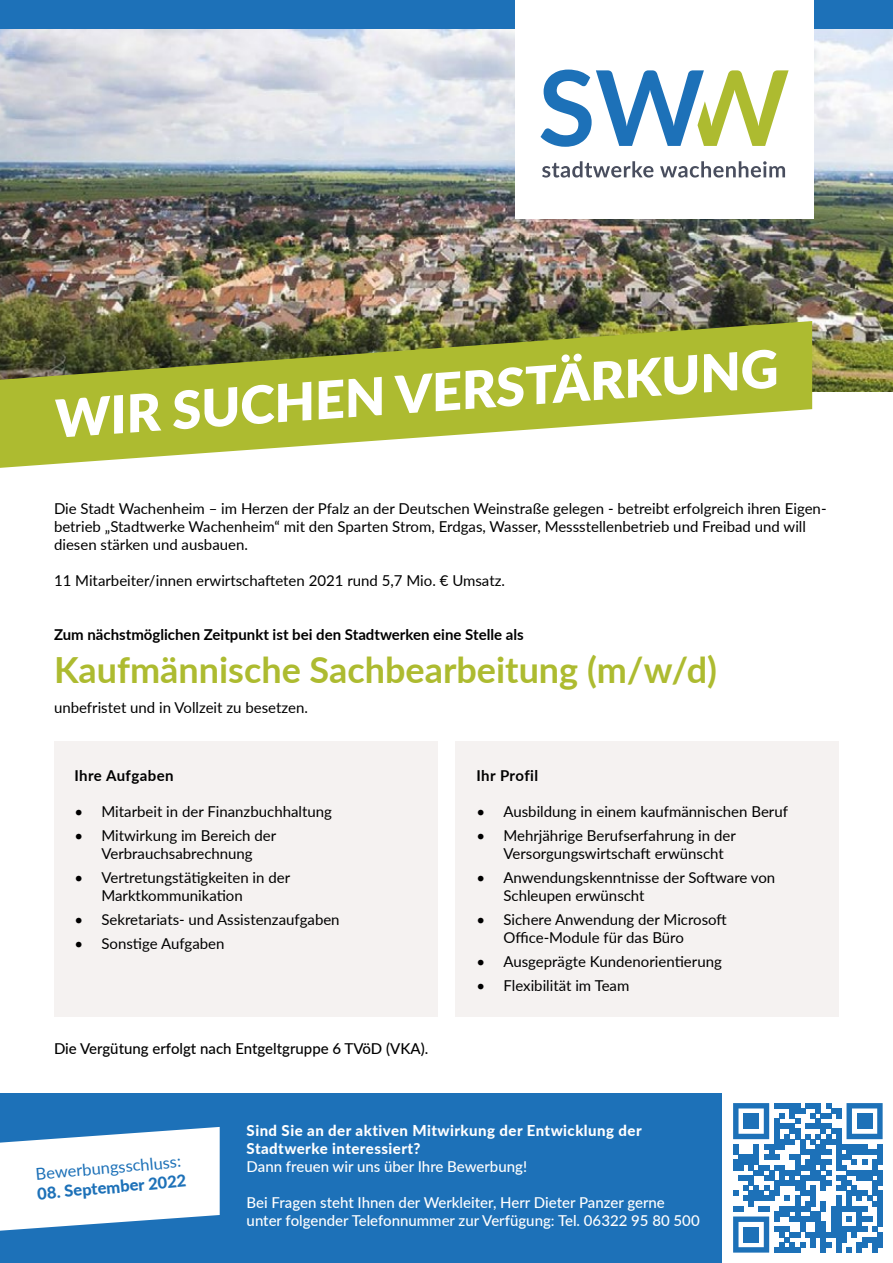
<style>
.page{position:relative;width:893px;height:1263px;background:#fff}
.page>*{position:absolute;margin:0;border:0;box-sizing:border-box;transform-origin:0 0}
.t1{font:900 52.2px "Lato";color:#fff}
.t2{font:700 36px "Lato";color:#adbb30}
.t3{font:16.5px "Lato";color:#1d71b8}
.t4{font:800 16.5px "Lato";color:#1d71b8}
.t5{font:15px/18px "Lato";color:#000}
.t6{font:500 15px/18px "Lato";color:#fff}
.t7{font:800 15px/18px "Lato";letter-spacing:.03em;color:#fff}
.t8{font:700 15px "Lato";color:#000}
.t9{font:500 15px "Lato";color:#000}
.t10{font:700 15px "Lato";letter-spacing:.03em;color:#000}
.t11{font:700 15px "Lato";letter-spacing:.025em;color:#000}
</style>
<div class="page">
<div style="left:0;top:1094px;width:893px;height:169px;background:#1d71b8"></div>
<svg style="left:0;top:1127px;width:220px;height:104px;background:#dce9f4"></svg>
<div style="left:0;top:0;width:893px;height:30px;background:#1d71b8"></div>
<img style="left:0;top:30px;width:893px;height:361px">
<div style="left:515px;top:0;width:299px;height:219px;background:#fff"></div>
<svg style="left:542px;top:161px;width:111px;height:17px"></svg>
<svg style="left:660px;top:161px;width:125px;height:17px"></svg>
<svg style="left:540px;top:70px;width:249px;height:77px"></svg>
<div style="left:54px;top:741px;width:383px;height:275px;background:#f5f2f1"></div>
<div style="left:455px;top:741px;width:384px;height:275px;background:#f5f2f1"></div>
<svg style="left:0;top:321px;width:812px;height:147px;fill:#adbb30"></svg>
<div style="left:723px;top:1093px;width:170px;height:170px;background:#fff"></div>
<svg style="left:733px;top:1103px;width:150px;height:149px"></svg>
<div style="left:743px;top:1113px;width:16px;height:16px;background:#1d71b8"></div>
<div style="left:857px;top:1113px;width:15px;height:16px;background:#1d71b8"></div>
<div style="left:743px;top:1227px;width:16px;height:15px;background:#1d71b8"></div>
<h1 class="t1" style="left:51px;top:380px;width:727px;rotate:-4deg">WIR SUCHEN VERSTÄRKUNG</h1>
<p class="t5" style="left:54px;top:499px;width:774px">Die Stadt Wachenheim – im Herzen der Pfalz an der Deutschen Weinstraße gelegen - betreibt erfolgreich ihren Eigen&shy;betrieb „Stadtwerke Wachenheim“ mit den Sparten Strom, Erdgas, Wasser, Messstellenbetrieb und Freibad und will diesen stärken und ausbauen.</p>
<p class="t5" style="left:54px;top:571px;width:452px">11 Mitarbeiter/innen erwirtschafteten 2021 rund 5,7 Mio. € Umsatz.</p>
<p class="t8" style="left:54px;top:623px;width:471px">Zum nächstmöglichen Zeitpunkt ist bei den Stadtwerken eine Stelle als</p>
<h2 class="t2" style="left:54px;top:643px;width:664px">Kaufmännische Sachbearbeitung (m/w/d)</h2>
<p class="t5" style="left:54px;top:698px;width:255px">unbefristet und in Vollzeit zu besetzen.</p>
<p class="t10" style="left:74px;top:764px;width:101px">Ihre Aufgaben</p>
<p class="t5" style="left:74px;top:802px;width:259px">• Mitarbeit in der Finanzbuchhaltung</p>
<p class="t5" style="left:74px;top:826px;width:203px;text-align:center">• Mitwirkung im Bereich der<br>Verbrauchsabrechnung</p>
<p class="t5" style="left:101px;top:868px;width:190px;text-indent:-27px">• Vertretungstätigkeiten in der<br>Marktkommunikation</p>
<p class="t5" style="left:74px;top:910px;width:267px">• Sekretariats- und Assistenzaufgaben</p>
<p class="t5" style="left:74px;top:934px;width:152px">• Sonstige Aufgaben</p>
<p class="t9" style="left:54px;top:1037px;width:376px">Die Vergütung erfolgt nach Entgeltgruppe 6 TVöD (VKA).</p>
<p class="t11" style="left:476px;top:764px;width:63px">Ihr Profil</p>
<p class="t5" style="left:476px;top:802px;width:313px">• Ausbildung in einem kaufmännischen Beruf</p>
<p class="t5" style="left:503px;top:826px;width:234px;text-indent:-27px">• Mehrjährige Berufserfahrung in der<br>Versorgungswirtschaft erwünscht</p>
<p class="t5" style="left:503px;top:868px;width:273px;text-indent:-27px">• Anwendungskenntnisse der Software von<br>Schleupen erwünscht</p>
<p class="t5" style="left:503px;top:910px;width:225px;text-indent:-27px">• Sichere Anwendung der Microsoft<br>Office-Module für das Büro</p>
<p class="t5" style="left:476px;top:952px;width:247px">• Ausgeprägte Kundenorientierung</p>
<p class="t5" style="left:476px;top:976px;width:154px">• Flexibilität im Team</p>
<p class="t3" style="left:35px;top:1162px;width:147px;rotate:-5deg">Bewerbungsschluss:</p>
<p class="t4" style="left:36px;top:1181px;width:151px;rotate:-5deg">08. September 2022</p>
<p class="t7" style="left:247px;top:1121px;width:397px">Sind Sie an der aktiven Mitwirkung der Entwicklung der<br>Stadtwerke interessiert?</p>
<p class="t6" style="left:247px;top:1157px;width:282px">Dann freuen wir uns über Ihre Bewerbung!</p>
<p class="t6" style="left:247px;top:1193px;width:455px">Bei Fragen steht Ihnen der Werkleiter, Herr Dieter Panzer gerne unter folgender Telefonnummer zur Verfügung: Tel. 06322 95 80 500</p>
</div>
